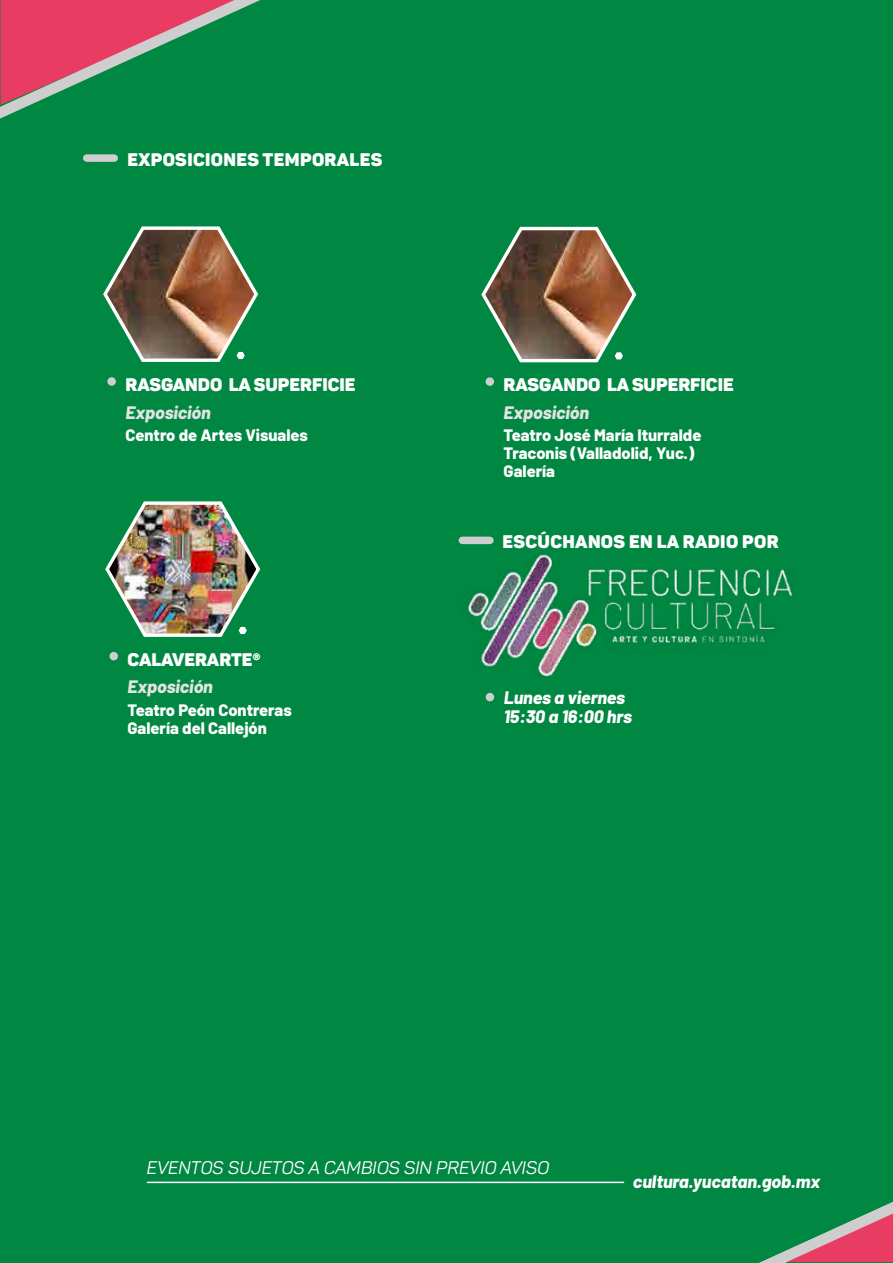
<style>
.page{position:relative;width:893px;height:1263px;background:#fff}
.page>*{position:absolute;margin:0;border:0;box-sizing:border-box;transform-origin:0 0}
.t1{font:18px "Panton Black Caps";color:#fff}
.t2{font:italic 800 18px/19.5px "Barlow";letter-spacing:-.005em;color:#fff}
.t3{font:18px "Panton Black Caps";letter-spacing:.02em;color:#fff}
.t4{font:italic 18px "Panton";color:#fff}
.t5{font:italic 800 18px "Barlow";letter-spacing:-.005em;color:#e2e3e2}
.t6{font:800 16.5px/18px "Barlow";color:#fff}
</style>
<div class="page">
<div style="left:1px;top:0;width:892px;height:1263px;background:#008742"></div>
<div style="left:87px;top:154px;width:27px;height:8px;background:#cecece"></div>
<hr style="left:147px;top:1181px;width:477px;height:2px;background:#fff">
<div style="left:486px;top:377px;width:8px;height:9px;background:#cecece;border-radius:50%"></div>
<div style="left:107px;top:377px;width:9px;height:9px;background:#cecece;border-radius:50%"></div>
<img style="left:481px;top:226px;width:156px;height:137px">
<img style="left:103px;top:226px;width:156px;height:136px">
<div style="left:109px;top:652px;width:9px;height:8px;background:#cecece;border-radius:50%"></div>
<img style="left:105px;top:501px;width:156px;height:136px">
<svg style="left:0;top:0;width:260px;height:119px"></svg>
<svg style="left:759px;top:1202px;width:134px;height:61px"></svg>
<div style="left:486px;top:693px;width:8px;height:8px;background:#cecece;border-radius:50%"></div>
<img style="left:461px;top:554px;width:333px;height:124px">
<div style="left:462px;top:537px;width:28px;height:7px;background:#cecece"></div>
<p class="t3" style="left:127px;top:148px;width:256px">EXPOSICIONES TEMPORALES</p>
<p class="t1" style="left:125px;top:373px;width:231px">RASGANDO LA SUPERFICIE</p>
<p class="t1" style="left:504px;top:373px;width:231px">RASGANDO LA SUPERFICIE</p>
<p class="t5" style="left:125px;top:399px;width:87px">Exposición</p>
<p class="t5" style="left:504px;top:399px;width:87px">Exposición</p>
<p class="t6" style="left:504px;top:425px;width:199px">Teatro José María Iturralde<br>Traconis (Valladolid, Yuc.)<br>Galería</p>
<p class="t6" style="left:125px;top:425px;width:184px">Centro de Artes Visuales</p>
<p class="t1" style="left:128px;top:648px;width:135px">CALAVERARTE®</p>
<p class="t5" style="left:128px;top:673px;width:87px">Exposición</p>
<p class="t6" style="left:128px;top:700px;width:166px">Teatro Peón Contreras<br>Galería del Callejón</p>
<p class="t3" style="left:503px;top:530px;width:278px">ESCÚCHANOS EN LA RADIO POR</p>
<p class="t2" style="left:504px;top:686px;width:130px">Lunes a viernes<br>15:30 a 16:00 hrs</p>
<p class="t4" style="left:147px;top:1156px;width:404px">EVENTOS SUJETOS A CAMBIOS SIN PREVIO AVISO</p>
<p class="t2" style="left:633px;top:1170px;width:189px">cultura.yucatan.gob.mx</p>
</div>
